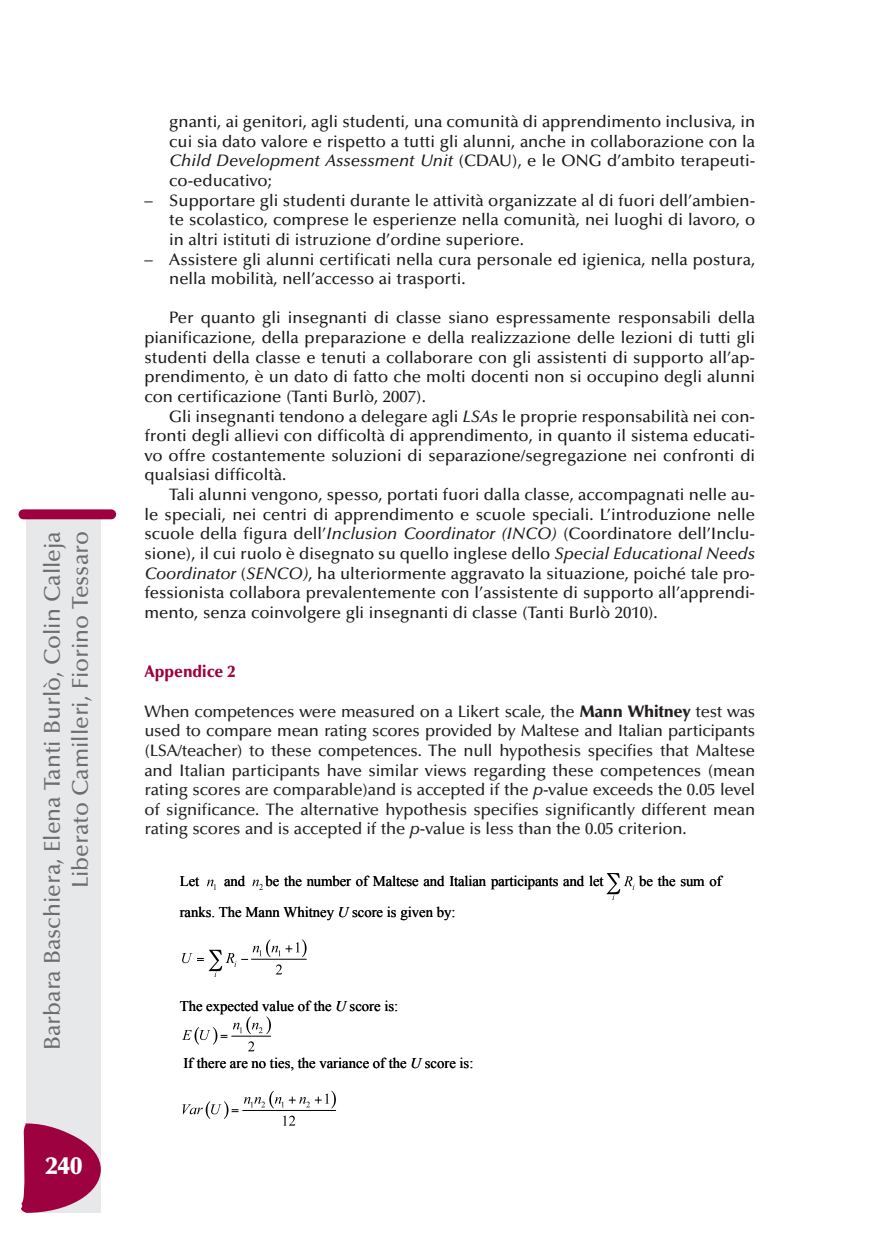
<style>
.page{position:relative;width:869px;height:1241px;background:#fff}
.page>*{position:absolute;margin:0;border:0;box-sizing:border-box;transform-origin:0 0}
.t1{font:900 24.5px "Optima";color:#fff}
.t2{font:500 22.75px/28px "Optima";color:#6c6d70;text-align:right}
.t3{font:500 16.62px/19.6px "Optima";color:#191919;text-align:justify}
.t4{font:500 16.62px/19.6px "Optima";letter-spacing:-.01em;color:#231f20;text-align:justify}
.t5{font:900 16.62px "Optima";color:#9d0140;scale:.95 1}
.t6{font:14.7px/30.8px "Times New Roman";color:#000}
.s1{font-style:italic}
.s2{font-weight:900}
</style>
<div class="page">
<svg style="left:207px;top:879px;width:9px;height:10px"></svg>
<svg style="left:252px;top:879px;width:11px;height:10px"></svg>
<svg style="left:606px;top:873px;width:28px;height:27px"></svg>
<svg style="left:182px;top:939px;width:124px;height:37px"></svg>
<hr style="left:231px;top:1035px;width:39px;height:1px;background:#000">
<svg style="left:248px;top:1041px;width:6px;height:10px"></svg>
<svg style="left:233px;top:1016px;width:38px;height:17px"></svg>
<svg style="left:182px;top:1027px;width:45px;height:17px"></svg>
<hr style="left:242px;top:1109px;width:93px;height:1px;background:#000">
<svg style="left:283px;top:1115px;width:12px;height:10px"></svg>
<svg style="left:244px;top:1090px;width:92px;height:18px"></svg>
<svg style="left:182px;top:1101px;width:56px;height:17px"></svg>
<div style="left:27px;top:517px;width:74px;height:695px;background:#e7e8e9"></div>
<div style="left:19px;top:509px;width:97px;height:10px;background:#9d0140;border-radius:5px"></div>
<svg style="left:21px;top:1122px;width:80px;height:90px"></svg>
<h2 class="t2" style="left:40px;top:1049px;width:520px;rotate:-90deg">Barbara Baschiera, Elena Tanti Burlò, Colin Calleja<br>Liberato Camilleri, Fiorino Tessaro</h2>
<h1 class="t1" style="left:45px;top:1155px;width:38px">240</h1>
<p class="t3" style="left:169px;top:113px;width:587px">gnanti, ai genitori, agli studenti, una comunità di apprendimento inclusiva, in cui sia dato valore e rispetto a tutti gli alunni, anche in collaborazione con la <span class="s1">Child Development Assessment Unit</span> (CDAU), e le ONG d’ambito terapeuti&shy;co-educativo;</p>
<p class="t3" style="left:169px;top:192px;width:587px;text-indent:-25px"><span class="s1">–</span> Supportare gli studenti durante le attività organizzate al di fuori dell’ambien&shy;te scolastico, comprese le esperienze nella comunità, nei luoghi di lavoro, o in altri istituti di istruzione d’ordine superiore.</p>
<p class="t3" style="left:169px;top:251px;width:587px;text-indent:-25px"><span class="s1">–</span> Assistere gli alunni certificati nella cura personale ed igienica, nella postura, nella mobilità, nell’accesso ai trasporti.</p>
<p class="t3" style="left:144px;top:310px;width:612px;text-indent:25px">Per quanto gli insegnanti di classe siano espressamente responsabili della pianificazione, della preparazione e della realizzazione delle lezioni di tutti gli studenti della classe e tenuti a collaborare con gli assistenti di supporto all’ap&shy;prendimento, è un dato di fatto che molti docenti non si occupino degli alunni con certificazione (Tanti Burlò, 2007).</p>
<p class="t3" style="left:144px;top:408px;width:612px;text-indent:25px">Gli insegnanti tendono a delegare agli <span class="s1">LSAs</span> le proprie responsabilità nei con&shy;fronti degli allievi con difficoltà di apprendimento, in quanto il sistema educati&shy;vo offre costantemente soluzioni di separazione/segregazione nei confronti di qualsiasi difficoltà.</p>
<p class="t3" style="left:144px;top:486px;width:612px;text-indent:25px">Tali alunni vengono, spesso, portati fuori dalla classe, accompagnati nelle au&shy;le speciali, nei centri di apprendimento e scuole speciali. L’introduzione nelle scuole della figura dell’<span class="s1">Inclusion Coordinator (INCO)</span> (Coordinatore dell’Inclu&shy;sione), il cui ruolo è disegnato su quello inglese dello <span class="s1">Special Educational Needs Coordinator</span> (<span class="s1">SENCO)</span>, ha ulteriormente aggravato la situazione, poiché tale pro&shy;fessionista collabora prevalentemente con l’assistente di supporto all’apprendi&shy;mento, senza coinvolgere gli insegnanti di classe (Tanti Burlò 2010).</p>
<p class="t5" style="left:144px;top:664px;width:97px">Appendice 2</p>
<p class="t4" style="left:144px;top:702px;width:612px">When competences were measured on a Likert scale, the <span class="s2">Mann Whitney</span> test was used to compare mean rating scores provided by Maltese and Italian participants (LSA/teacher) to these competences. The null hypothesis specifies that Maltese and Italian participants have similar views regarding these competences (mean rating scores are comparable)and is accepted if the <span class="s1">p</span>-value exceeds the 0.05 level of significance. The alternative hypothesis specifies significantly different mean rating scores and is accepted if the <span class="s1">p</span>-value is less than the 0.05 criterion.</p>
<p class="t6" style="left:180px;top:865px;width:277px">Let<br>ranks. The Mann Whitney <span class="s1">U</span> score is given by:</p>
<p class="t6" style="left:224px;top:865px;width:22px">and</p>
<p class="t6" style="left:265px;top:865px;width:339px">be the number of Maltese and Italian participants and let</p>
<p class="t6" style="left:639px;top:865px;width:84px">be the sum of</p>
<p class="t6" style="left:180px;top:990px;width:220px">The expected value of the <span class="s1">U</span> score is:</p>
<p class="t6" style="left:183px;top:1047px;width:291px">If there are no ties, the variance of the <span class="s1">U</span> score is:</p>
</div>
